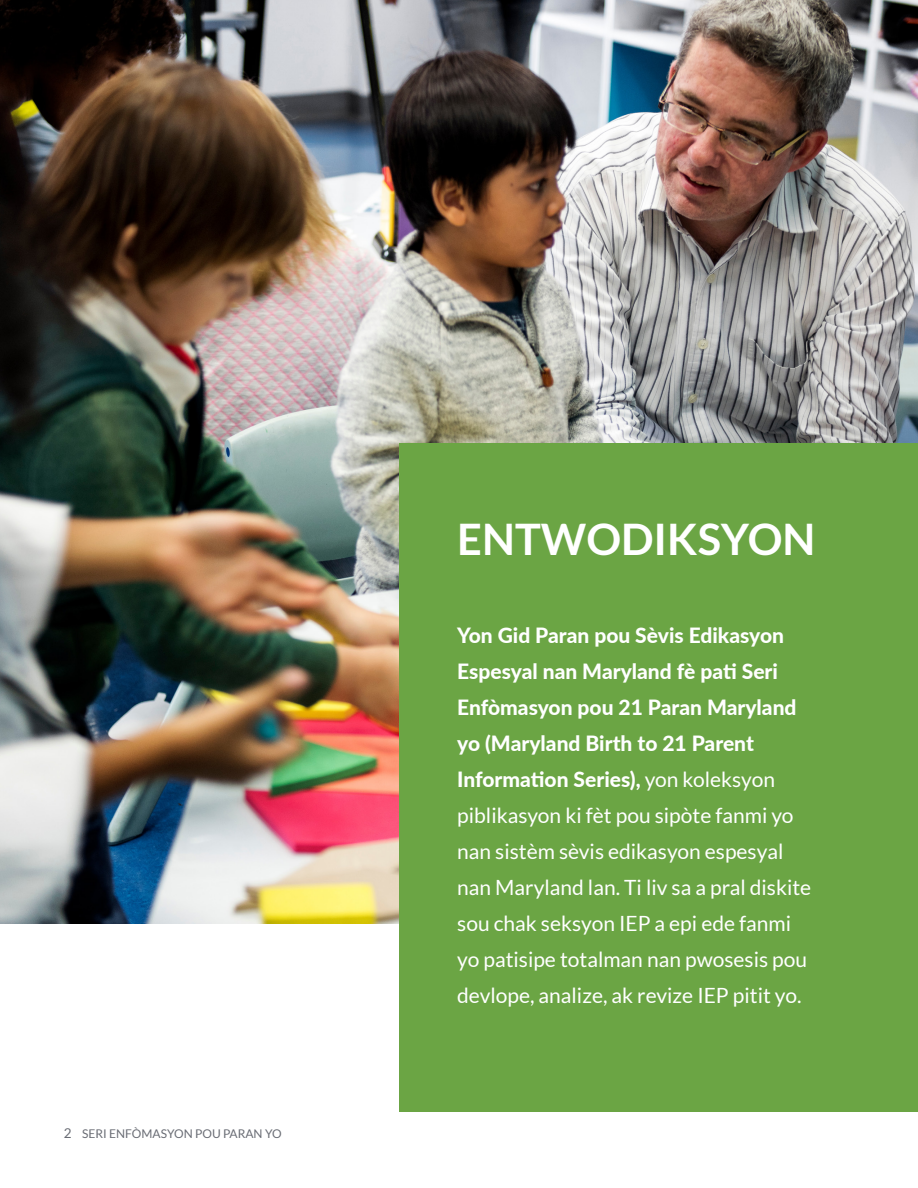
<style>
.page{position:relative;width:918px;height:1188px;background:#fff}
.page>*{position:absolute;margin:0;border:0;box-sizing:border-box;transform-origin:0 0}
.t1{font:700 43.5px "Lato";color:#fff}
.t2{font:21px/36px "Lato";color:#fff}
.t3{font:12px "Lato";color:#696c74}
.s1{font-size:13.5px}
.s2{font-weight:800}
</style>
<div class="page">
<img style="left:0;top:0;width:918px;height:923px">
<div style="left:399px;top:443px;width:519px;height:668px;background:#6ba544"></div>
<p class="t3" style="left:64px;top:1127px;width:219px"><span class="s1">2</span> SERI ENFÒMASYON POU PARAN YO</p>
<p class="t1" style="left:457px;top:514px;width:360px">ENTWODIKSYON</p>
<p class="t2" style="left:457px;top:617px;width:355px"><span class="s2">Yon Gid Paran pou Sèvis Edikasyon Espesyal nan Maryland fè pati Seri Enfòmasyon pou 21 Paran Maryland yo (Maryland Birth to 21 Parent Information Series),</span> yon koleksyon piblikasyon ki fèt pou sipòte fanmi yo nan sistèm sèvis edikasyon espesyal nan Maryland lan. Ti liv sa a pral diskite sou chak seksyon IEP a epi ede fanmi yo patisipe totalman nan pwosesis pou devlope, analize, ak revize IEP pitit yo.</p>
</div>
